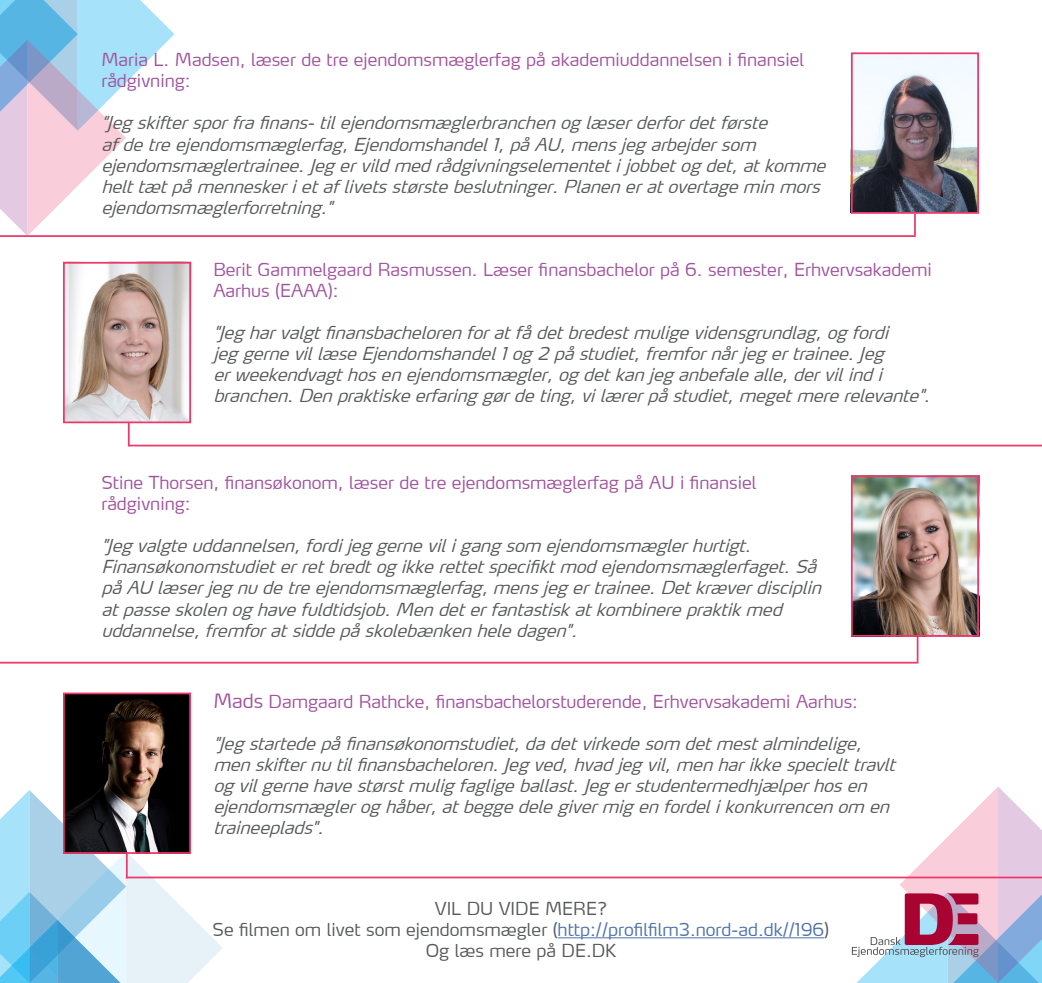
<style>
.page{position:relative;width:1042px;height:983px;background:#fff}
.page>*{position:absolute;margin:0;border:0;box-sizing:border-box;transform-origin:0 0}
.t1{font:italic 300 17.5px/21px "Max LF";color:#57585a}
.t2{font:300 17.5px/21px "Max LF";color:#a0529c}
.t3{font:300 17.5px "Max LF";color:#57585a}
.s1{font-size:19.25px}
.s2{color:#4d72ac}
</style>
<div class="page">
<svg style="left:0;top:790px;width:223px;height:192px"></svg>
<svg style="left:0;top:0;width:174px;height:235px"></svg>
<hr style="left:557px;top:937px;width:267px;height:1px;background:#4d72ac">
<hr style="left:0;top:235px;width:916px;height:2px;background:#ec386a">
<hr style="left:914px;top:214px;width:2px;height:21px;background:#ec386a">
<hr style="left:129px;top:444px;width:913px;height:2px;background:#ec386a">
<hr style="left:128px;top:422px;width:2px;height:24px;background:#ec386a">
<hr style="left:0;top:661px;width:918px;height:2px;background:#ec386a">
<hr style="left:916px;top:636px;width:2px;height:25px;background:#ec386a">
<hr style="left:126px;top:876px;width:916px;height:2px;background:#ec386a">
<hr style="left:126px;top:853px;width:2px;height:25px;background:#ec386a">
<img style="left:854px;top:55px;width:122px;height:156px">
<div style="left:851px;top:52px;width:128px;height:162px;border:2px solid #ec386a"></div>
<img style="left:66px;top:265px;width:122px;height:155px">
<div style="left:63px;top:262px;width:128px;height:161px;border:2px solid #ec386a"></div>
<img style="left:854px;top:478px;width:122px;height:155px">
<div style="left:851px;top:475px;width:128px;height:161px;border:2px solid #ec386a"></div>
<img style="left:66px;top:695px;width:122px;height:155px">
<div style="left:63px;top:692px;width:128px;height:161px;border:2px solid #ec386a"></div>
<svg style="left:851px;top:787px;width:191px;height:195px"></svg>
<p class="t2" style="left:101px;top:49px;width:704px">Maria L. Madsen, læser de tre ejendomsmæglerfag på akademiuddannelsen i finansiel rådgivning:</p>
<p class="t1" style="left:101px;top:112px;width:731px">"Jegskiftersporfrafinans-tilejendomsmæglerbranchenoglæserderfordetførste afdetreejendomsmæglerfag,Ejendomshandel1,påAU,mensjegarbejdersom ejendomsmæglertrainee.Jegervildmedrådgivningselementetijobbetogdet,atkomme helttætpåmenneskerietaflivetsstørstebeslutninger.Planeneratovertageminmors ejendomsmæglerforretning."</p>
<p class="t2" style="left:213px;top:258px;width:720px">Berit Gammelgaard Rasmussen. Læser finansbachelor på 6. semester, Erhvervsakademi<br>Aarhus (EAAA):</p>
<p class="t1" style="left:213px;top:321px;width:723px">"Jegharvalgtfinansbachelorenforatfådetbredestmuligevidensgrundlag,ogfordi jeggernevillæseEjendomshandel1og2 påstudiet,fremfornårjegertrainee.Jeg erweekendvagthosenejendomsmægler,ogdetkanjeganbefalealle,dervilindi branchen.Denpraktiskeerfaringgørdeting,vilærerpåstudiet,megetmererelevante".</p>
<p class="t2" style="left:101px;top:472px;width:657px">Stine Thorsen, finansøkonom, læser de tre ejendomsmæglerfag på AU i finansiel rådgivning:</p>
<p class="t1" style="left:101px;top:535px;width:726px">"Jegvalgteuddannelsen,fordijeggerneviligangsom ejendomsmæglerhurtigt.<br>Finansøkonomstudieterretbredtogikkerettetspecifiktmodejendomsmæglerfaget.Så påAU læserjegnudetreejendomsmæglerfag,mensjegertrainee.Detkræverdisciplin atpasseskolenoghavefuldtidsjob.Mendeterfantastiskatkombinerepraktikmed uddannelse,fremforatsiddepåskolebænkenheledagen".</p>
<p class="t2" style="left:213px;top:690px;width:646px"><span class="s1">Mads</span> Damgaard Rathcke, finansbachelorstuderende, Erhvervsakademi Aarhus:</p>
<p class="t1" style="left:213px;top:732px;width:689px">"Jegstartedepåfinansøkonomstudiet,dadetvirkedesom detmestalmindelige, menskifternutilfinansbacheloren.Jegved,hvadjegvil,menharikkespecielttravlt ogvilgernehavestørstmuligfagligeballast.Jegerstudentermedhjælperhosen ejendomsmægleroghåber,atbeggedelegivermigenfordelikonkurrencenom en traineeplads".</p>
<p class="t3" style="left:435px;top:897px;width:174px">VIL DU VIDE MERE?</p>
<p class="t3" style="left:213px;top:918px;width:618px">Se filmen om livet som ejendomsmægler (<span class="s2">http://profilfilm3.nord-ad.dk//196</span>)</p>
<p class="t3" style="left:426px;top:939px;width:192px">Og læs mere på DE.DK</p>
</div>
